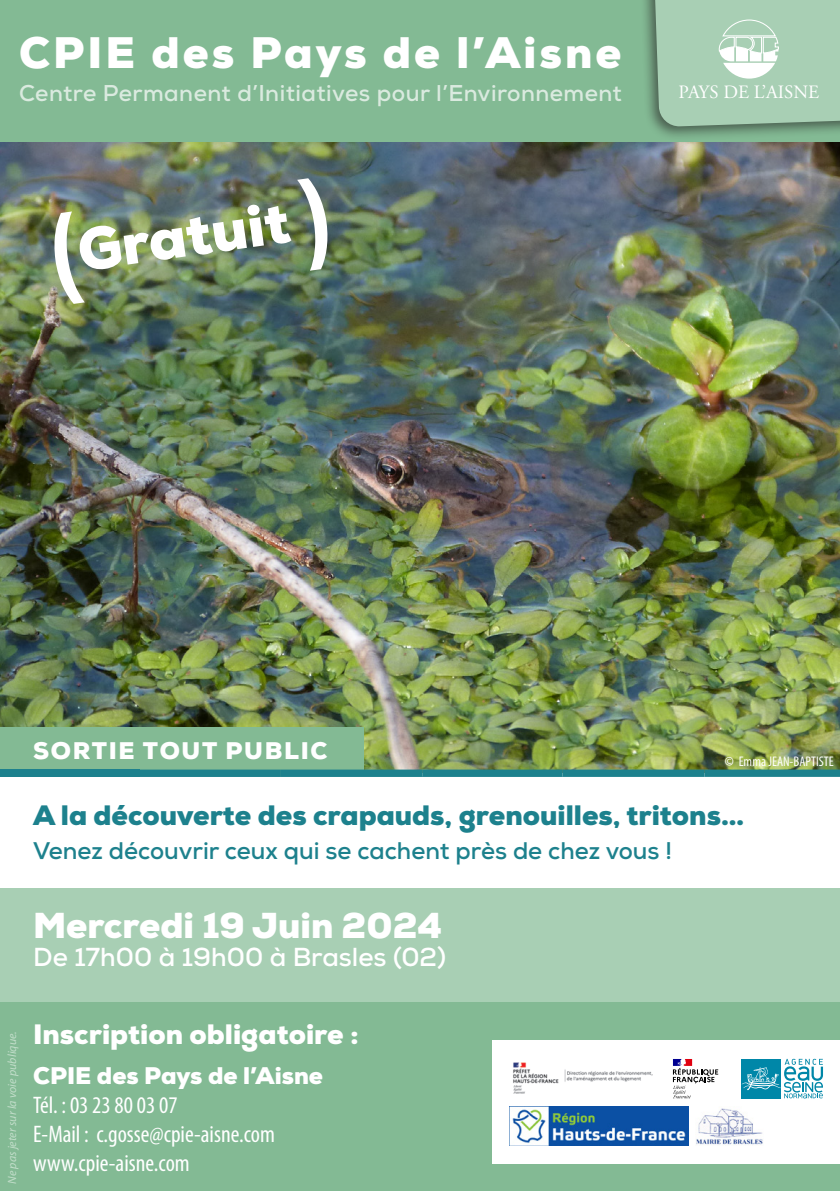
<style>
.page{position:relative;width:840px;height:1191px;background:#fff}
.page>*{position:absolute;margin:0;border:0;box-sizing:border-box;transform-origin:0 0}
.t1{font:900 58.6px "Nexa";color:#fff}
.t2{font:900 44px "Nexa";letter-spacing:.07em;color:#fff}
.t3{font:900 36px "Nexa";color:#fff}
.t4{font:900 28px "Nexa";color:#1d818d}
.t5{font:900 28px "Nexa";color:#fff}
.t6{font:700 26px "Nexa";color:#fff}
.t7{font:condensed 24px/28.8px "Myriad Pro";color:#fff}
.t8{font:700 24px "Nexa";color:#1d818d}
.t9{font:900 24px "Nexa";color:#fff}
.t10{font:900 24px "Nexa";letter-spacing:.07em;color:#fff}
.t11{font:700 22.8px "Nexa";letter-spacing:.02em;color:#daeadf}
.t12{font:18.8px "Adobe Garamond Pro";color:#fff}
.t13{font:condensed 14px "Myriad Pro";color:#fff}
.t14{font:italic 12px "Myriad Pro";color:#c1ddc9}
.s1{font-weight:600;font-stretch:normal}
</style>
<div class="page">
<img style="left:0;top:142px;width:839px;height:627px">
<div style="left:0;top:887px;width:839px;height:115px;background:#a8cfb4"></div>
<div style="left:0;top:1002px;width:839px;height:189px;background:#83ba94"></div>
<div style="left:492px;top:1040px;width:347px;height:124px;background:#fff"></div>
<div style="left:0;top:0;width:839px;height:142px;background:#83ba94"></div>
<img style="left:52px;top:211px;width:33px;height:93px">
<svg style="left:297px;top:178px;width:32px;height:93px"></svg>
<div style="left:638px;top:0;width:201px;height:141px;background:#231f20;opacity:.6"></div>
<svg style="left:653px;top:0;width:186px;height:127px;background:#a9cdb4"></svg>
<img style="left:509px;top:1106px;width:179px;height:40px">
<img style="left:513px;top:1062px;width:140px;height:32px">
<svg style="left:672px;top:1059px;width:45px;height:39px"></svg>
<svg style="left:741px;top:1058px;width:81px;height:40px"></svg>
<div style="left:0;top:727px;width:363px;height:48px;background:#83ba94"></div>
<svg style="left:139px;top:769px;width:700px;height:8px;background:#26848b"></svg>
<div style="left:0;top:769px;width:139px;height:8px;background:#1d818d"></div>
<img style="left:696px;top:1108px;width:66px;height:37px">
<h2 class="t2" style="left:19px;top:25px;width:603px">CPIE des Pays de l’Aisne</h2>
<p class="t11" style="left:19px;top:79px;width:604px">Centre Permanent d’Initiatives pour l’Environnement</p>
<p class="t12" style="left:678px;top:81px;width:142px">PAYS DE L’AISNE</p>
<h1 class="t1" style="left:73px;top:214px;width:215px;rotate:-8deg">Gratuit</h1>
<p class="t10" style="left:33px;top:735px;width:296px">SORTIE TOUT PUBLIC</p>
<p class="t13" style="left:724px;top:752px;width:110px"><span class="s1">©</span> Emma JEAN-BAPTISTE</p>
<p class="t4" style="left:33px;top:797px;width:712px">A la découverte des crapauds, grenouilles, tritons…</p>
<p class="t8" style="left:33px;top:835px;width:640px">Venez découvrir ceux qui se cachent près de chez vous !</p>
<h3 class="t3" style="left:33px;top:902px;width:410px">Mercredi 19 Juin 2024</h3>
<p class="t6" style="left:33px;top:940px;width:414px">De 17h00 à 19h00 à Brasles (02)</p>
<p class="t14" style="left:5px;top:1183px;width:154px;rotate:-90deg">Ne pas jeter sur la voie publique.</p>
<p class="t5" style="left:33px;top:1016px;width:327px">Inscription obligatoire :</p>
<p class="t9" style="left:33px;top:1060px;width:291px">CPIE des Pays de l’Aisne</p>
<p class="t7" style="left:33px;top:1090px;width:243px">Tél. : 03 23 80 03 07<br>E-Mail : c.gosse@cpie-aisne.com www.cpie-aisne.com</p>
</div>
